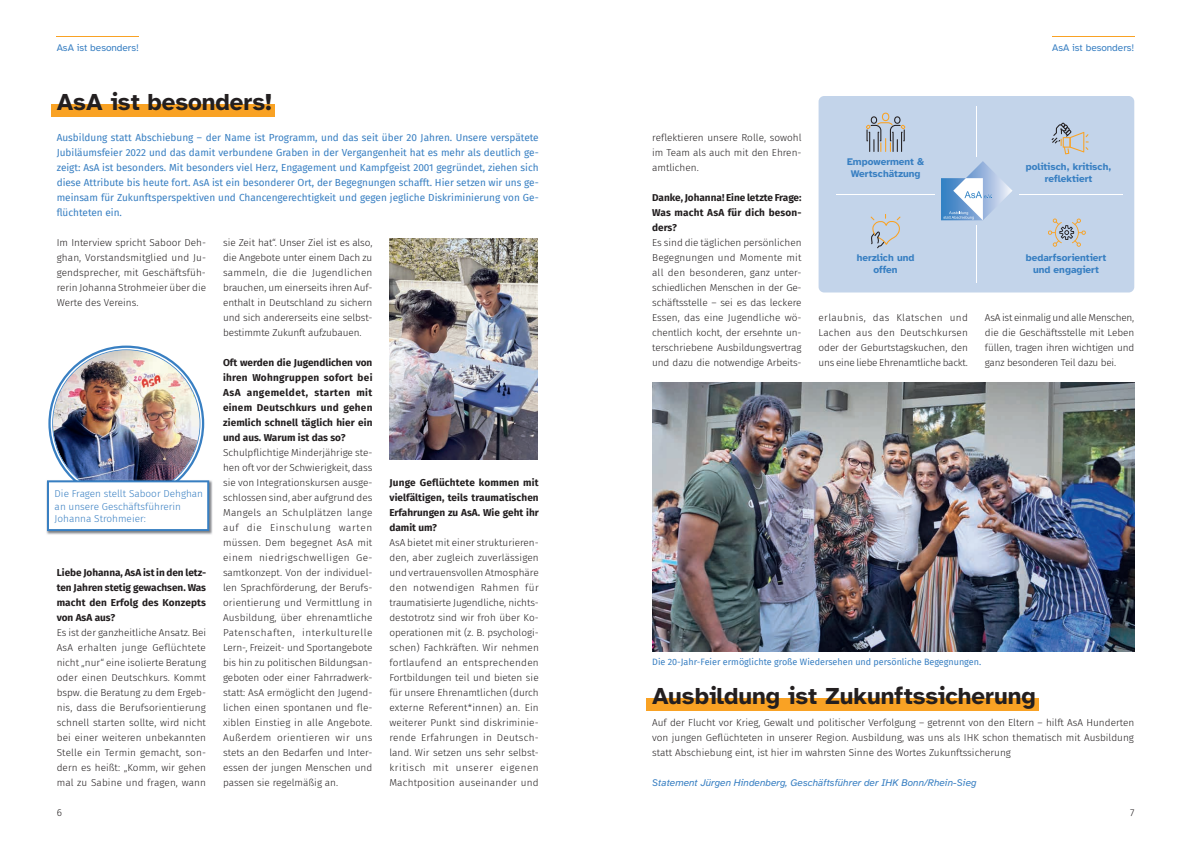
<style>
.page{position:relative;width:1191px;height:842px;background:#fff}
.page>*{position:absolute;margin:0;border:0;box-sizing:border-box;transform-origin:0 0}
.t1{font:700 24px "Atkinson Hyperlegible";color:#231f20}
.t2{font:300 10px/15px "Fira Sans";color:#231f20;text-align:justify}
.t3{font:10px/15px "Fira Sans";color:#387fc2;text-align:justify}
.t4{font:700 10px/15px "Fira Sans";color:#231f20;text-align:justify}
.t5{font:700 10px/12px "Atkinson Hyperlegible";color:#387fc2;text-align:center}
.t6{font:300 10px/12.5px "Fira Sans";color:#387fc2}
.t7{font:italic 10px "Atkinson Hyperlegible";color:#387fc2}
.t8{font:10px "Atkinson Hyperlegible";color:#387fc2}
.t9{font:9px "Fira Sans";color:#387fc2}
</style>
<div class="page">
<hr style="left:1052px;top:36px;width:82px;height:1px;background:#f9a224">
<hr style="left:57px;top:36px;width:82px;height:1px;background:#f9a224">
<div style="left:51px;top:104px;width:224px;height:12px;background:#f9a224"></div>
<div style="left:646px;top:698px;width:392px;height:12px;background:#f9a224"></div>
<img style="left:389px;top:238px;width:149px;height:221px">
<div style="left:818px;top:96px;width:316px;height:196px;background:#c3d4ea;border-radius:6px"></div>
<hr style="left:836px;top:194px;width:286px;height:1px;background:#fff">
<svg style="left:866px;top:113px;width:39px;height:39px"></svg>
<svg style="left:1051px;top:123px;width:37px;height:31px"></svg>
<svg style="left:1048px;top:218px;width:37px;height:29px"></svg>
<svg style="left:870px;top:214px;width:30px;height:34px"></svg>
<hr style="left:976px;top:106px;width:1px;height:177px;background:#fff">
<div style="left:934px;top:157px;width:84px;height:67px;background:#c3d4ea"></div>
<img style="left:941px;top:161px;width:71px;height:59px">
<svg style="left:943px;top:178px;width:49px;height:42px;background:#9dbee0"></svg>
<img style="left:652px;top:382px;width:482px;height:269px">
<img style="left:46px;top:480px;width:167px;height:55px">
<img style="left:47px;top:346px;width:162px;height:185px">
<p class="t8" style="left:57px;top:42px;width:84px">AsA ist besonders!</p>
<p class="t8" style="left:1052px;top:42px;width:84px">AsA ist besonders!</p>
<h1 class="t1" style="left:57px;top:88px;width:217px">AsA ist besonders!</h1>
<p class="t3" style="left:57px;top:130px;width:483px">Ausbildung statt Abschiebung – der Name ist Programm, und das seit über 20 Jahren. Unsere verspätete Jubiläumsfeier 2022 und das damit verbundene Graben in der Vergangenheit hat es mehr als deutlich ge&shy;zeigt: AsA ist besonders. Mit besonders viel Herz, Engagement und Kampfgeist 2001 gegründet, ziehen sich diese Attribute bis heute fort. AsA ist ein besonderer Ort, der Begegnungen schafft. Hier setzen wir uns ge&shy;meinsam für Zukunftsperspektiven und Chancengerechtigkeit und gegen jegliche Diskriminierung von Ge&shy;flüchteten ein.</p>
<p class="t2" style="left:57px;top:235px;width:151px">Im Interview spricht Saboor Deh&shy;ghan, Vorstandsmitglied und Ju&shy;gendsprecher, mit Geschäftsfüh&shy;rerin Johanna Strohmeier über die Werte des Vereins.</p>
<p class="t2" style="left:223px;top:235px;width:151px">sie Zeit hat“. Unser Ziel ist es also, die Angebote unter einem Dach zu sammeln, die die Jugendlichen brauchen, um einerseits ihren Auf&shy;enthalt in Deutschland zu sichern und sich andererseits eine selbst&shy;bestimmte Zukunft aufzubauen.</p>
<p class="t4" style="left:223px;top:354px;width:151px">Oft werden die Jugendlichen von ihren Wohngruppen sofort bei AsA angemeldet, starten mit einem Deutschkurs und gehen ziemlich schnell täglich hier ein und aus. Warum ist das so?</p>
<p class="t2" style="left:223px;top:445px;width:151px">Schulpflichtige Minderjährige ste&shy;hen oft vor der Schwierigkeit, dass sie von Integrationskursen ausge&shy;schlossen sind, aber aufgrund des Mangels an Schulplätzen lange auf die Einschulung warten müssen. Dem begegnet AsA mit einem niedrigschwelligen Ge&shy;samtkonzept. Von der individuel&shy;len Sprachförderung, der Berufs&shy;orientierung und Vermittlung in Ausbildung, über ehrenamtliche Patenschaften, interkulturelle Lern-, Freizeit- und Sportangebote bis hin zu politischen Bildungsan&shy;geboten oder einer Fahrradwerk&shy;statt: AsA ermöglicht den Jugend&shy;lichen einen spontanen und fle&shy;xiblen Einstieg in alle Angebote.<br>Außerdem orientieren wir uns stets an den Bedarfen und Inter&shy;essen der jungen Menschen und passen sie regelmäßig an.</p>
<p class="t4" style="left:389px;top:474px;width:151px">Junge Geflüchtete kommen mit vielfältigen, teils traumatischen Erfahrungen zu AsA. Wie geht ihr damit um?</p>
<p class="t2" style="left:389px;top:535px;width:151px">AsA bietet mit einer strukturieren&shy;den, aber zugleich zuverlässigen und vertrauensvollen Atmosphäre den notwendigen Rahmen für traumatisierte Jugendliche, nichts&shy;destotrotz sind wir froh über Ko&shy;operationen mit (z. B. psychologi&shy;schen) Fachkräften. Wir nehmen fortlaufend an entsprechenden Fortbildungen teil und bieten sie für unsere Ehrenamtlichen (durch externe Referent*innen) an. Ein weiterer Punkt sind diskriminie&shy;rende Erfahrungen in Deutsch&shy;land. Wir setzen uns sehr selbst&shy;kritisch mit unserer eigenen Machtposition auseinander und</p>
<p class="t6" style="left:55px;top:488px;width:150px">Die Fragen stellt Saboor Dehghan an unsere Geschäftsführerin<br>Johanna Strohmeier:</p>
<p class="t4" style="left:57px;top:564px;width:151px">Liebe Johanna, AsA ist in den letz&shy;ten Jahren stetig gewachsen. Was macht den Erfolg des Konzepts von AsA aus?</p>
<p class="t2" style="left:57px;top:625px;width:151px">Es ist der ganzheitliche Ansatz. Bei AsA erhalten junge Geflüchtete nicht „nur“ eine isolierte Beratung oder einen Deutschkurs. Kommt bspw. die Beratung zu dem Ergeb&shy;nis, dass die Berufsorientierung schnell starten sollte, wird nicht bei einer weiteren unbekannten Stelle ein Termin gemacht, son&shy;dern es heißt: „Komm, wir gehen mal zu Sabine und fragen, wann</p>
<p class="t2" style="left:652px;top:130px;width:151px">reflektieren unsere Rolle, sowohl im Team als auch mit den Ehren&shy;amtlichen.</p>
<p class="t4" style="left:652px;top:189px;width:151px">Danke, Johanna! Eine letzte Frage:<br>Was macht AsA für dich beson&shy;ders?</p>
<p class="t2" style="left:652px;top:235px;width:151px">Es sind die täglichen persönlichen Begegnungen und Momente mit all den besonderen, ganz unter&shy;schiedlichen Menschen in der Ge&shy;schäftsstelle – sei es das leckere Essen, das eine Jugendliche wö&shy;chentlich kocht, der ersehnte un&shy;terschriebene Ausbildungsvertrag und dazu die notwendige Arbeits-</p>
<p class="t5" style="left:847px;top:156px;width:78px">Empowerment &amp;<br>Wertschätzung</p>
<p class="t5" style="left:1025px;top:160px;width:87px">politisch, kritisch, reflektiert</p>
<p class="t5" style="left:856px;top:252px;width:59px">herzlich und offen</p>
<p class="t5" style="left:1026px;top:252px;width:82px">bedarfsorientiert und engagiert</p>
<p class="t2" style="left:818px;top:310px;width:151px">erlaubnis, das Klatschen und Lachen aus den Deutschkursen oder der Geburtstagskuchen, den uns eine liebe Ehrenamtliche backt.</p>
<p class="t2" style="left:985px;top:310px;width:151px">AsA ist einmalig und alle Menschen, die die Geschäftsstelle mit Leben füllen, tragen ihren wichtigen und ganz besonderen Teil dazu bei.</p>
<p class="t9" style="left:652px;top:655px;width:330px">Die 20-Jahr-Feier ermöglichte große Wiedersehen und persönliche Begegnungen.</p>
<h1 class="t1" style="left:652px;top:682px;width:385px">Ausbildung ist Zukunftssicherung</h1>
<p class="t2" style="left:652px;top:715px;width:483px">Auf der Flucht vor Krieg, Gewalt und politischer Verfolgung – getrennt von den Eltern – hilft AsA Hunderten von jungen Geflüchteten in unserer Region. Ausbildung, was uns als IHK schon thematisch mit Ausbildung statt Abschiebung eint, ist hier im wahrsten Sinne des Wortes Zukunftssicherung</p>
<p class="t7" style="left:652px;top:777px;width:326px">Statement Jürgen Hindenberg, Geschäftsführer der IHK Bonn/Rhein-Sieg</p>
<p class="t2" style="left:57px;top:805px;width:7px">6</p>
<p class="t2" style="left:1130px;top:805px;width:6px">7</p>
</div>
